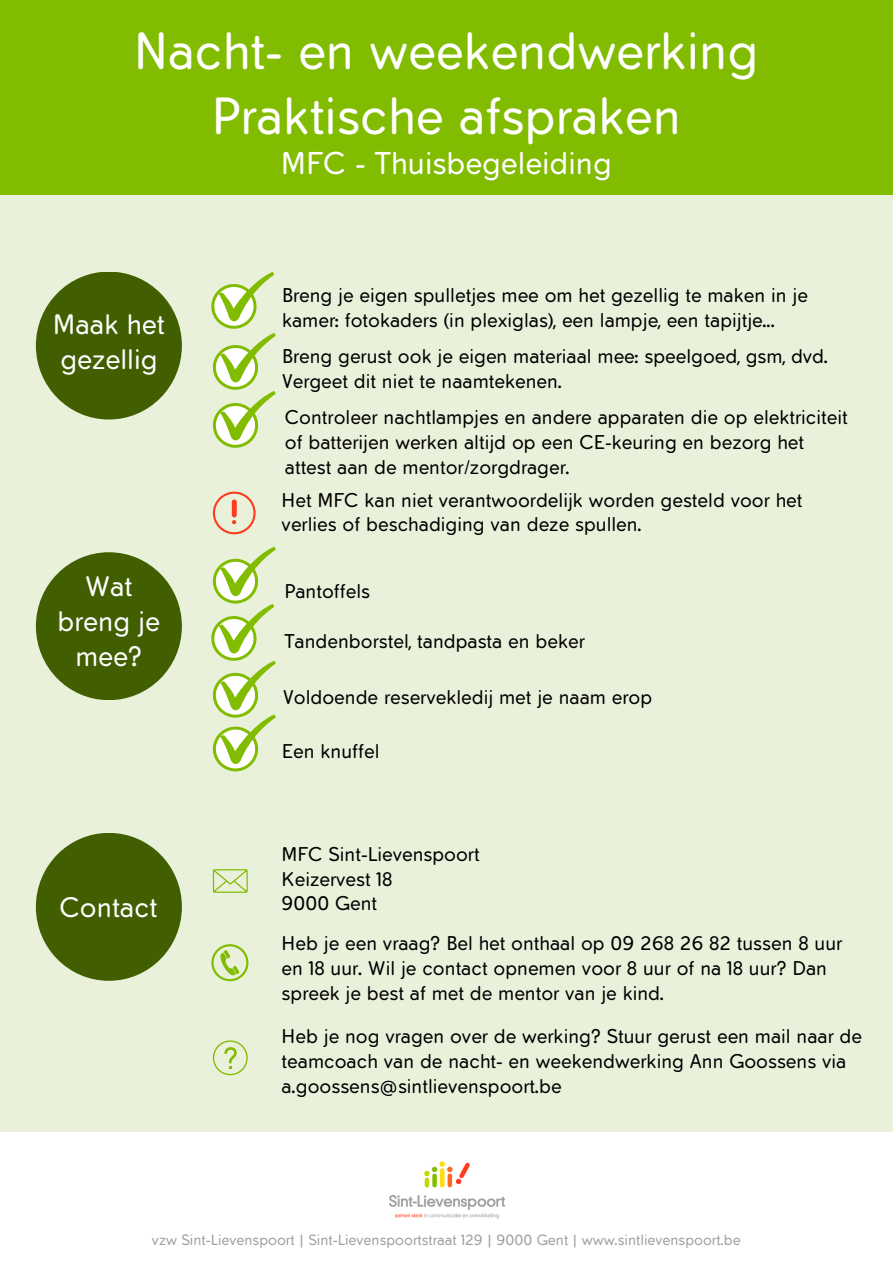
<style>
.page{position:relative;width:893px;height:1264px;background:#fff}
.page>*{position:absolute;margin:0;border:0;box-sizing:border-box;transform-origin:0 0}
.t1{font:47.25px "Tabarra Pro Round";color:#fff}
.t2{font:28.5px "Tabarra Pro Round";color:#fff}
.t3{font:25.5px/34.8px "Tabarra Pro Round";color:#fff;text-align:center}
.t4{font:18px/24.8px "Tabarra Pro Round";color:#000}
.t5{font:13.5px "Tabarra Pro Round";color:#9fa1a1}
</style>
<div class="page">
<div style="left:0;top:0;width:892px;height:1262px;background:#eaf1db"></div>
<div style="left:36px;top:832px;width:146px;height:148px;background:#415f00;border-radius:50%"></div>
<svg style="left:213px;top:869px;width:35px;height:23px"></svg>
<svg style="left:211px;top:944px;width:37px;height:37px"></svg>
<div style="left:0;top:1131px;width:892px;height:131px;background:#fff"></div>
<img style="left:389px;top:1161px;width:116px;height:58px">
<div style="left:0;top:0;width:892px;height:194px;background:#82bc00"></div>
<div style="left:36px;top:271px;width:146px;height:148px;background:#415f00;border-radius:50%"></div>
<svg style="left:213px;top:491px;width:42px;height:43px"></svg>
<div style="left:36px;top:552px;width:146px;height:148px;background:#415f00;border-radius:50%"></div>
<svg style="left:211px;top:546px;width:65px;height:225px"></svg>
<svg style="left:213px;top:1040px;width:35px;height:35px"></svg>
<svg style="left:211px;top:272px;width:65px;height:176px"></svg>
<p class="t1" style="left:134px;top:32px;width:625px">Nacht- en weekendwerking</p>
<p class="t1" style="left:211px;top:98px;width:471px">Praktische afspraken</p>
<p class="t2" style="left:281px;top:152px;width:332px">MFC - Thuisbegeleiding</p>
<p class="t3" style="left:53px;top:310px;width:113px">Maak het</p>
<p class="t3" style="left:60px;top:345px;width:99px">gezellig</p>
<p class="t3" style="left:57px;top:572px;width:104px">Wat breng je mee?</p>
<p class="t3" style="left:59px;top:893px;width:99px">Contact</p>
<p class="t4" style="left:282px;top:284px;width:527px">Breng je eigen spulletjes mee om het gezellig te maken in je kamer: fotokaders (in plexiglas), een lampje, een tapijtje...</p>
<p class="t4" style="left:282px;top:345px;width:547px">Breng gerust ook je eigen materiaal mee: speelgoed, gsm, dvd.<br>Vergeet dit niet te naamtekenen.</p>
<p class="t4" style="left:285px;top:407px;width:564px">Controleer nachtlampjes en andere apparaten die op elektriciteit of batterijen werken altijd op een CE-keuring en bezorg het attest aan de mentor/zorgdrager.</p>
<p class="t4" style="left:281px;top:489px;width:522px">Het MFC kan niet verantwoordelijk worden gesteld voor het verlies of beschadiging van deze spullen.</p>
<p class="t4" style="left:284px;top:580px;width:87px">Pantoffels</p>
<p class="t4" style="left:284px;top:630px;width:302px">Tandenborstel, tandpasta en beker</p>
<p class="t4" style="left:283px;top:687px;width:370px">Voldoende reservekledij met je naam erop</p>
<p class="t4" style="left:282px;top:741px;width:99px">Een knuffel</p>
<p class="t4" style="left:281px;top:843px;width:199px">MFC Sint-Lievenspoort</p>
<p class="t4" style="left:281px;top:868px;width:112px">Keizervest 18</p>
<p class="t4" style="left:281px;top:893px;width:97px">9000 Gent</p>
<p class="t4" style="left:281px;top:932px;width:562px">Heb je een vraag? Bel het onthaal op 09 268 26 82 tussen 8 uur</p>
<p class="t4" style="left:281px;top:957px;width:547px">en 18 uur. Wil je contact opnemen voor 8 uur of na 18 uur? Dan</p>
<p class="t4" style="left:281px;top:982px;width:384px">spreek je best af met de mentor van je kind.</p>
<p class="t4" style="left:281px;top:1025px;width:582px">Heb je nog vragen over de werking? Stuur gerust een mail naar de teamcoach van de nacht- en weekendwerking Ann Goossens via a.goossens@sintlievenspoort.be</p>
<p class="t5" style="left:152px;top:1234px;width:590px">vzw Sint-Lievenspoort | Sint-Lievenspoortstraat 129 | 9000 Gent | www.sintlievenspoort.be</p>
</div>
